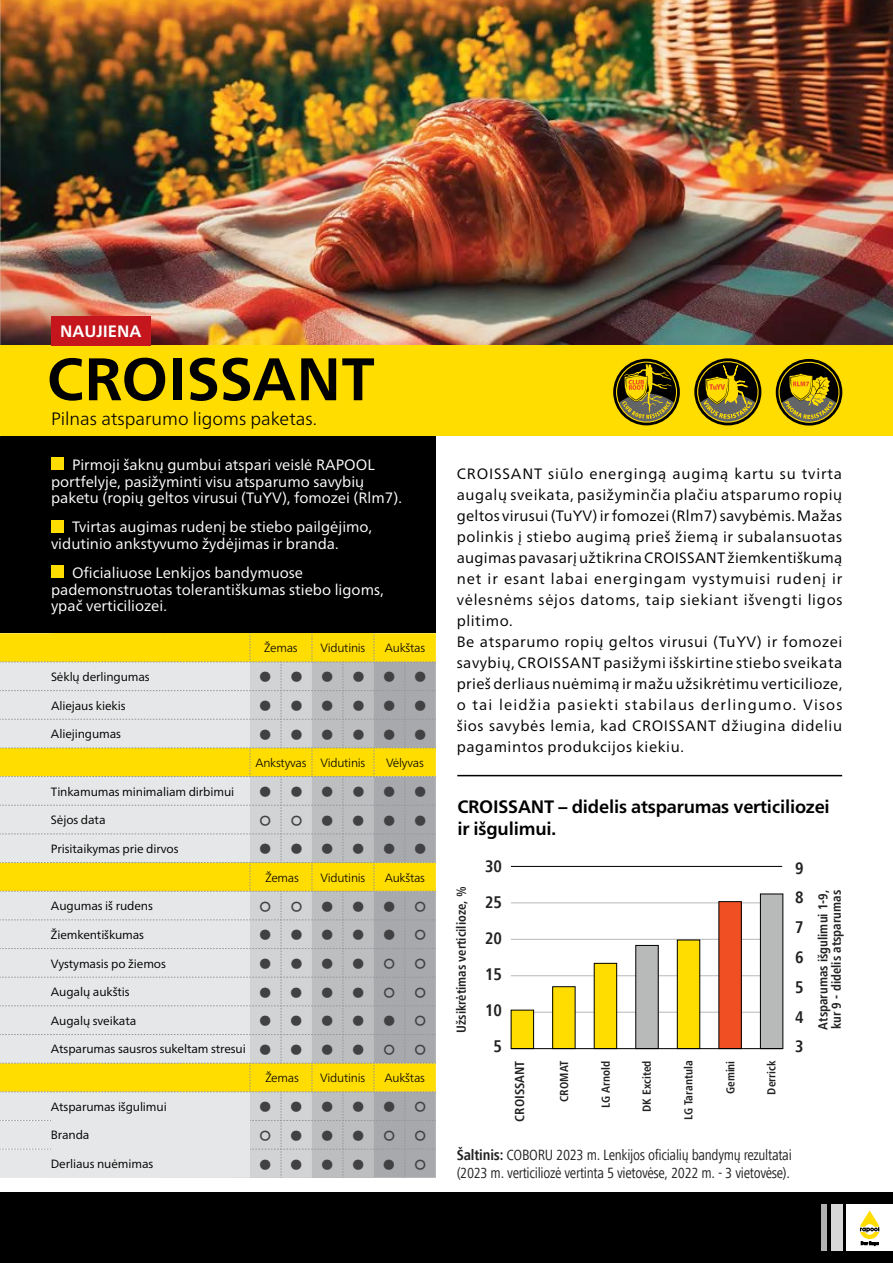
<style>
.page{position:relative;width:893px;height:1263px;background:#fff}
.page>*{position:absolute;margin:0;border:0;box-sizing:border-box;transform-origin:0 0}
.t1{font:700 60px "Neue Frutiger World";color:#000}
.t2{font:700 18px/22.5px "Neue Frutiger World";letter-spacing:-.01em;color:#000}
.t3{font:300 18px "Neue Frutiger World";color:#000}
.t4{font:700 condensed 17.4px "Frutiger Next";letter-spacing:-.01em;color:#222223}
.t5{font:700 16.5px "Neue Frutiger World";color:#fff}
.t6{font:condensed 15.3px/17.4px "Frutiger Next";letter-spacing:-.02em;color:#222223}
.t7{font:15px/21px "Neue Frutiger World";letter-spacing:.035em;color:#000}
.t8{font:15px/16.5px "Neue Frutiger World";color:#fff}
.t9{font:700 condensed 13.5px/13.5px "Frutiger Next";color:#222223}
.t10{font:12px "Neue Frutiger World";letter-spacing:-.01em;color:#000}
.t11{font:300 12px "Neue Frutiger World";letter-spacing:-.02em;color:#000}
.t12{font:700 condensed 12px "Frutiger Next";color:#222223}
.s1{font-weight:700}
</style>
<div class="page">
<img style="left:1px;top:0;width:892px;height:346px">
<div style="left:0;top:436px;width:436px;height:196px;background:#000"></div>
<div style="left:0;top:346px;width:893px;height:90px;background:#fd0"></div>
<div style="left:51px;top:457px;width:13px;height:13px;background:#fd0"></div>
<div style="left:51px;top:520px;width:13px;height:12px;background:#fd0"></div>
<div style="left:51px;top:565px;width:13px;height:13px;background:#fd0"></div>
<hr style="left:457px;top:775px;width:385px;height:1px;background:#000">
<img style="left:0;top:0;width:1px;height:346px">
<svg style="left:694px;top:358px;width:67px;height:67px"></svg>
<svg style="left:698px;top:358px;width:60px;height:64px"></svg>
<div style="left:51px;top:316px;width:100px;height:30px;background:#c4161c"></div>
<svg style="left:613px;top:359px;width:67px;height:66px"></svg>
<svg style="left:617px;top:364px;width:59px;height:58px"></svg>
<hr style="left:511px;top:939px;width:271px;height:1px;background:#b8bab9">
<hr style="left:511px;top:866px;width:271px;height:1px;background:#000">
<hr style="left:511px;top:902px;width:271px;height:1px;background:#b8bab9">
<hr style="left:511px;top:975px;width:271px;height:1px;background:#b8bab9">
<hr style="left:511px;top:1012px;width:271px;height:1px;background:#b8bab9">
<div style="left:511px;top:1010px;width:23px;height:38px;background:#fd0"></div>
<div style="left:511px;top:1010px;width:23px;height:39px;border:1px solid #000"></div>
<div style="left:553px;top:987px;width:22px;height:61px;background:#fd0"></div>
<div style="left:552px;top:986px;width:23px;height:63px;border:1px solid #000"></div>
<div style="left:594px;top:963px;width:23px;height:85px;background:#fd0"></div>
<div style="left:594px;top:963px;width:23px;height:86px;border:1px solid #000"></div>
<div style="left:636px;top:945px;width:22px;height:103px;background:#b8bab9"></div>
<div style="left:677px;top:940px;width:23px;height:108px;background:#fd0"></div>
<div style="left:677px;top:940px;width:23px;height:109px;border:1px solid #000"></div>
<div style="left:719px;top:902px;width:22px;height:146px;background:#f04e23"></div>
<div style="left:760px;top:894px;width:23px;height:154px;background:#b8bab9"></div>
<div style="left:760px;top:894px;width:23px;height:155px;border:1px solid #000"></div>
<hr style="left:511px;top:1048px;width:271px;height:1px;background:#000">
<svg style="left:776px;top:359px;width:66px;height:67px"></svg>
<svg style="left:779px;top:373px;width:60px;height:49px"></svg>
<div style="left:0;top:1193px;width:893px;height:70px;background:#000"></div>
<div style="left:846px;top:1204px;width:47px;height:47px;background:#fff"></div>
<div style="left:831px;top:1204px;width:12px;height:47px;background:#d8d8d8"></div>
<div style="left:821px;top:1204px;width:6px;height:47px;background:#b2b2b2"></div>
<svg style="left:860px;top:1210px;width:19px;height:36px"></svg>
<svg style="left:0;top:633px;width:436px;height:545px;background:#dbd5a9"></svg>
<p class="t5" style="left:60px;top:317px;width:83px">NAUJIENA</p>
<h1 class="t1" style="left:47px;top:326px;width:330px">CROISSANT</h1>
<p class="t3" style="left:51px;top:405px;width:267px">Pilnas atsparumo ligoms paketas.</p>
<p class="t8" style="left:51px;top:457px;width:352px;text-indent:21px">Pirmoji šaknų gumbui atspari veislė RAPOOL portfelyje, pasižyminti visu atsparumo savybių paketu (ropių geltos virusui (TuYV), fomozei (Rlm7).</p>
<p class="t8" style="left:51px;top:519px;width:322px;text-indent:21px">Tvirtas augimas rudenį be stiebo pailgėjimo, vidutinio ankstyvumo žydėjimas ir branda.</p>
<p class="t8" style="left:51px;top:565px;width:334px;text-indent:21px">Oficialiuose Lenkijos bandymuose pademonstruotas tolerantiškumas stiebo ligoms, ypač verticiliozei.</p>
<p class="t10" style="left:51px;top:667px;width:100px">Sėklų derlingumas</p>
<p class="t10" style="left:51px;top:696px;width:76px">Aliejaus kiekis</p>
<p class="t10" style="left:51px;top:725px;width:72px">Aliejingumas</p>
<p class="t10" style="left:51px;top:782px;width:185px">Tinkamumas minimaliam dirbimui</p>
<p class="t10" style="left:51px;top:811px;width:56px">Sėjos data</p>
<p class="t10" style="left:51px;top:839px;width:129px">Prisitaikymas prie dirvos</p>
<p class="t10" style="left:51px;top:896px;width:103px">Augumas iš rudens</p>
<p class="t10" style="left:51px;top:925px;width:95px">Žiemkentiškumas</p>
<p class="t10" style="left:51px;top:954px;width:117px">Vystymasis po žiemos</p>
<p class="t10" style="left:51px;top:982px;width:80px">Augalų aukštis</p>
<p class="t10" style="left:51px;top:1011px;width:87px">Augalų sveikata</p>
<p class="t10" style="left:51px;top:1040px;width:196px">Atsparumas sausros sukeltam stresui</p>
<p class="t10" style="left:51px;top:1097px;width:117px">Atsparumas išgulimui</p>
<p class="t10" style="left:51px;top:1126px;width:40px">Branda</p>
<p class="t10" style="left:51px;top:1154px;width:104px">Derliaus nuėmimas</p>
<p class="t11" style="left:264px;top:639px;width:35px">Žemas</p>
<p class="t11" style="left:320px;top:639px;width:47px">Vidutinis</p>
<p class="t11" style="left:385px;top:639px;width:42px">Aukštas</p>
<p class="t11" style="left:255px;top:753px;width:112px">Ankstyvas Vidutinis</p>
<p class="t11" style="left:386px;top:753px;width:39px">Vėlyvas</p>
<p class="t11" style="left:265px;top:868px;width:35px">Žemas</p>
<p class="t11" style="left:320px;top:868px;width:47px">Vidutinis</p>
<p class="t11" style="left:385px;top:868px;width:42px">Aukštas</p>
<p class="t11" style="left:265px;top:1068px;width:35px">Žemas</p>
<p class="t11" style="left:320px;top:1068px;width:47px">Vidutinis</p>
<p class="t11" style="left:385px;top:1068px;width:42px">Aukštas</p>
<p class="t7" style="left:457px;top:464px;width:387px">CROISSANT siūlo energingą augimą kartu su tvirta augalų sveikata, pasižyminčia plačiu atsparumo ropių geltos virusui (TuYV) ir fomozei (Rlm7) savybėmis. Mažas polinkis į stiebo augimą prieš žiemą ir subalansuotas augimas pavasarį užtikrina CROISSANT žiemkentiškumą net ir esant labai energingam vystymuisi rudenį ir vėlesnėms sėjos datoms, taip siekiant išvengti ligos plitimo.<br>Be atsparumo ropių geltos virusui (TuYV) ir fomozei savybių, CROISSANT pasižymi išskirtine stiebo sveikata prieš derliaus nuėmimą ir mažu užsikrėtimu verticilioze, o tai leidžia pasiekti stabilaus derlingumo. Visos šios savybės lemia, kad CROISSANT džiugina dideliu pagamintos produkcijos kiekiu.</p>
<p class="t2" style="left:457px;top:795px;width:374px">CROISSANT – didelis atsparumas verticiliozei ir išgulimui.</p>
<p class="t4" style="left:485px;top:856px;width:18px">30</p>
<p class="t4" style="left:795px;top:858px;width:10px">9</p>
<p class="t9" style="left:454px;top:1033px;width:148px;rotate:-90deg">Užsikrėtimas verticilioze, %</p>
<p class="t9" style="left:816px;top:1029px;width:141px;rotate:-90deg">Atsparumas išgulimui 1-9, kur 9 - didelis atsparumas</p>
<p class="t9" style="left:513px;top:1121px;width:62px;rotate:-90deg">CROISSANT</p>
<p class="t12" style="left:557px;top:1102px;width:43px;rotate:-90deg">CROMAT</p>
<p class="t12" style="left:599px;top:1108px;width:49px;rotate:-90deg">LG Arnold</p>
<p class="t12" style="left:723px;top:1094px;width:35px;rotate:-90deg">Gemini</p>
<p class="t4" style="left:795px;top:888px;width:10px">8</p>
<p class="t4" style="left:485px;top:892px;width:18px">25</p>
<p class="t4" style="left:795px;top:917px;width:10px">7</p>
<p class="t4" style="left:485px;top:928px;width:18px">20</p>
<p class="t4" style="left:795px;top:947px;width:10px">6</p>
<p class="t4" style="left:485px;top:964px;width:18px">15</p>
<p class="t4" style="left:795px;top:977px;width:10px">5</p>
<p class="t4" style="left:485px;top:1000px;width:18px">10</p>
<p class="t4" style="left:795px;top:1007px;width:10px">4</p>
<p class="t4" style="left:494px;top:1037px;width:10px">5</p>
<p class="t4" style="left:795px;top:1037px;width:10px">3</p>
<p class="t12" style="left:640px;top:1112px;width:53px;rotate:-90deg">DK Excited</p>
<p class="t12" style="left:765px;top:1094px;width:35px;rotate:-90deg">Derrick</p>
<p class="t12" style="left:682px;top:1120px;width:61px;rotate:-90deg">LG Tarantula</p>
<p class="t6" style="left:457px;top:1146px;width:337px"><span class="s1">Šaltinis:</span> COBORU 2023 m. Lenkijos oficialių bandymų rezultatai (2023 m. verticiliozė vertinta 5 vietovėse, 2022 m. - 3 vietovėse).</p>
</div>
